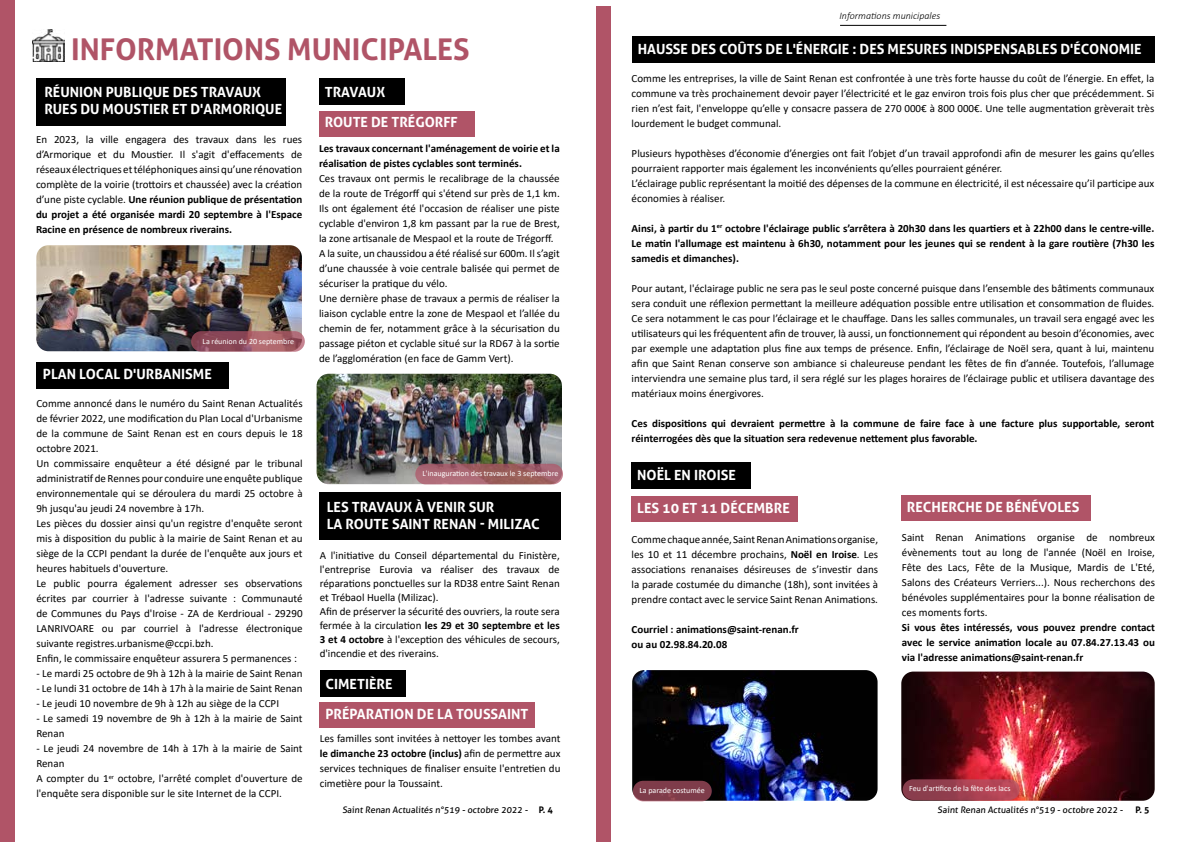
<style>
.page{position:relative;width:1191px;height:842px;background:#fff}
.page>*{position:absolute;margin:0;border:0;box-sizing:border-box;transform-origin:0 0}
.t1{font:700 30px "Aller";color:#b05467}
.t2{font:700 14px/16.8px "Aller";color:#fff}
.t3{font:11px/15px "Calibri";color:#000;text-align:justify}
.t4{font:700 11px/15px "Calibri";color:#000}
.t5{font:italic 300 10px "Calibri";color:#000}
.t6{font:9px "Aller";color:#000}
.t7{font:8px "Calibri";color:#fff}
.s1{font-weight:700}
</style>
<div class="page">
<div style="left:37px;top:78px;width:249px;height:48px;background:#000"></div>
<div style="left:319px;top:493px;width:241px;height:47px;background:#000"></div>
<img style="left:36px;top:245px;width:266px;height:106px">
<div style="left:320px;top:702px;width:215px;height:26px;background:#b05467"></div>
<div style="left:319px;top:111px;width:156px;height:25px;background:#b05467"></div>
<div style="left:320px;top:670px;width:86px;height:27px;background:#000"></div>
<div style="left:319px;top:78px;width:86px;height:27px;background:#000"></div>
<div style="left:631px;top:496px;width:166px;height:26px;background:#b05467"></div>
<div style="left:901px;top:495px;width:190px;height:26px;background:#b05467"></div>
<div style="left:631px;top:462px;width:120px;height:27px;background:#000"></div>
<div style="left:632px;top:36px;width:523px;height:27px;background:#000"></div>
<img style="left:632px;top:670px;width:245px;height:131px">
<img style="left:316px;top:374px;width:246px;height:110px">
<img style="left:901px;top:671px;width:253px;height:130px">
<div style="left:596px;top:7px;width:14px;height:835px;background:#b05467"></div>
<div style="left:0;top:0;width:15px;height:842px;background:#b05467"></div>
<hr style="left:840px;top:25px;width:106px;height:1px;background:#000">
<div style="left:36px;top:362px;width:192px;height:27px;background:#000"></div>
<img style="left:32px;top:30px;width:32px;height:31px">
<svg style="left:415px;top:464px;width:148px;height:20px;background:#a26268"></svg>
<div style="left:633px;top:781px;width:78px;height:20px;background:#7e3c4a;border-radius:10px"></div>
<svg style="left:902px;top:779px;width:117px;height:21px;background:#9f4050"></svg>
<svg style="left:191px;top:331px;width:114px;height:21px;background:#9a5863"></svg>
<h1 class="t1" style="left:71px;top:31px;width:400px">INFORMATIONS MUNICIPALES</h1>
<p class="t2" style="left:44px;top:84px;width:239px">RÉUNION PUBLIQUE DES TRAVAUX<br>RUES DU MOUSTIER ET D'ARMORIQUE</p>
<p class="t3" style="left:36px;top:132px;width:268px">En 2023, la ville engagera des travaux dans les rues d’Armorique et du Moustier. Il s'agit d'effacements de réseaux électriques et téléphoniques ainsi qu’une rénovation complète de la voirie (trottoirs et chaussée) avec la création d’une piste cyclable. <span class="s1">Une réunion publique de présentation du projet a été organisée mardi 20 septembre à l'Espace Racine en présence de nombreux riverains.</span></p>
<p class="t7" style="left:203px;top:335px;width:93px">La réunion du 20 septembre</p>
<p class="t2" style="left:43px;top:366px;width:170px">PLAN LOCAL D'URBANISME</p>
<p class="t3" style="left:36px;top:396px;width:268px;text-align:left">Comme annoncé dans le numéro du Saint Renan Actualités de février 2022, une modification du Plan Local d'Urbanisme de la commune de Saint Renan est en cours depuis le 18 octobre 2021.<br>Un commissaire enquêteur a été désigné par le tribunal administratif de Rennes pour conduire une enquête publique environnementale qui se déroulera du mardi 25 octobre à 9h jusqu'au jeudi 24 novembre à 17h.<br>Les pièces du dossier ainsi qu'un registre d'enquête seront mis à disposition du public à la mairie de Saint Renan et au siège de la CCPI pendant la durée de l'enquête aux jours et heures habituels d'ouverture.<br>Le public pourra également adresser ses observations écrites par courrier à l'adresse suivante : Communauté de Communes du Pays d'Iroise - ZA de Kerdrioual - 29290<br>LANRIVOARE ou par courriel à l'adresse électronique suivante registres.urbanisme@ccpi.bzh.<br>Enfin, le commissaire enquêteur assurera 5 permanences :</p>
<p class="t3" style="left:36px;top:666px;width:268px">- Le mardi 25 octobre de 9h à 12h à la mairie de Saint Renan</p>
<p class="t3" style="left:36px;top:681px;width:268px">- Le lundi 31 octobre de 14h à 17h à la mairie de Saint Renan</p>
<p class="t3" style="left:36px;top:696px;width:244px">- Le jeudi 10 novembre de 9h à 12h au siège de la CCPI</p>
<p class="t3" style="left:36px;top:711px;width:268px">- Le samedi 19 novembre de 9h à 12h à la mairie de Saint<br>Renan</p>
<p class="t3" style="left:36px;top:741px;width:268px;text-align:left">- Le jeudi 24 novembre de 14h à 17h à la mairie de Saint Renan<br>A compter du 1<sup>er</sup> octobre, l'arrêté complet d'ouverture de l'enquête sera disponible sur le site Internet de la CCPI.</p>
<p class="t2" style="left:325px;top:83px;width:62px">TRAVAUX</p>
<p class="t2" style="left:325px;top:114px;width:134px">ROUTE DE TRÉGORFF</p>
<p class="t4" style="left:319px;top:140px;width:242px">Les travaux concernant l'aménagement de voirie et la réalisation de pistes cyclables sont terminés.</p>
<p class="t3" style="left:319px;top:170px;width:242px;text-align:left">Ces travaux ont permis le recalibrage de la chaussée de la route de Trégorff qui s'étend sur près de 1,1 km.<br>Ils ont également été l'occasion de réaliser une piste cyclable d'environ 1,8 km passant par la rue de Brest, la zone artisanale de Mespaol et la route de Trégorff.<br>A la suite, un chaussidou a été réalisé sur 600m. Il s’agit d’une chaussée à voie centrale balisée qui permet de sécuriser la pratique du vélo.<br>Une dernière phase de travaux a permis de réaliser la liaison cyclable entre la zone de Mespaol et l’allée du chemin de fer, notamment grâce à la sécurisation du passage piéton et cyclable situé sur la RD67 à la sortie de l’agglomération (en face de Gamm Vert).</p>
<p class="t7" style="left:422px;top:468px;width:137px">L'inauguration des travaux le 3 septembre</p>
<p class="t2" style="left:327px;top:498px;width:214px">LES TRAVAUX À VENIR SUR<br>LA ROUTE SAINT RENAN - MILIZAC</p>
<p class="t3" style="left:320px;top:548px;width:241px;line-height:14px;text-align:left">A l'initiative du Conseil départemental du Finistère, l'entreprise Eurovia va réaliser des travaux de réparations ponctuelles sur la RD38 entre Saint Renan et Trébaol Huella (Milizac).<br>Afin de préserver la sécurité des ouvriers, la route sera fermée à la circulation <span class="s1">les 29 et 30 septembre et les 3 et 4 octobre</span> à l'exception des véhicules de secours, d'incendie et des riverains.</p>
<p class="t2" style="left:325px;top:675px;width:68px">CIMETIÈRE</p>
<p class="t2" style="left:325px;top:705px;width:204px">PRÉPARATION DE LA TOUSSAINT</p>
<p class="t3" style="left:320px;top:731px;width:242px">Les familles sont invitées à nettoyer les tombes avant <span class="s1">le dimanche 23 octobre (inclus)</span> afin de permettre aux services techniques de finaliser ensuite l'entretien du cimetière pour la Toussaint.</p>
<p class="t5" style="left:839px;top:9px;width:102px">Informations municipales</p>
<p class="t2" style="left:638px;top:40px;width:505px">HAUSSE DES COÛTS DE L'ÉNERGIE : DES MESURES INDISPENSABLES D'ÉCONOMIE</p>
<p class="t3" style="left:631px;top:71px;width:524px">Comme les entreprises, la ville de Saint Renan est confrontée à une très forte hausse du coût de l’énergie. En effet, la commune va très prochainement devoir payer l’électricité et le gaz environ trois fois plus cher que précédemment. Si rien n’est fait, l'enveloppe qu’elle y consacre passera de 270 000€ à 800 000€. Une telle augmentation grèverait très lourdement le budget communal.</p>
<p class="t3" style="left:631px;top:146px;width:524px;text-align:left">Plusieurs hypothèses d’économie d’énergies ont fait l’objet d’un travail approfondi afin de mesurer les gains qu’elles pourraient rapporter mais également les inconvénients qu’elles pourraient générer.<br>L’éclairage public représentant la moitié des dépenses de la commune en électricité, il est nécessaire qu’il participe aux économies à réaliser.</p>
<p class="t4" style="left:631px;top:221px;width:524px;text-align:justify">Ainsi, à partir du 1<sup>er</sup> octobre l'éclairage public s’arrêtera à 20h30 dans les quartiers et à 22h00 dans le centre-ville.<br>Le matin l'allumage est maintenu à 6h30, notamment pour les jeunes qui se rendent à la gare routière (7h30 les samedis et dimanches).</p>
<p class="t3" style="left:631px;top:281px;width:524px">Pour autant, l'éclairage public ne sera pas le seul poste concerné puisque dans l’ensemble des bâtiments communaux sera conduit une réflexion permettant la meilleure adéquation possible entre utilisation et consommation de fluides.<br>Ce sera notamment le cas pour l’éclairage et le chauffage. Dans les salles communales, un travail sera engagé avec les utilisateurs qui les fréquentent afin de trouver, là aussi, un fonctionnement qui répondent au besoin d’économies, avec par exemple une adaptation plus fine aux temps de présence. Enfin, l’éclairage de Noël sera, quant à lui, maintenu afin que Saint Renan conserve son ambiance si chaleureuse pendant les fêtes de fin d’année. Toutefois, l’allumage interviendra une semaine plus tard, il sera réglé sur les plages horaires de l’éclairage public et utilisera davantage des matériaux moins énergivores.</p>
<p class="t4" style="left:631px;top:416px;width:524px">Ces dispositions qui devraient permettre à la commune de faire face à une facture plus supportable, seront réinterrogées dès que la situation sera redevenue nettement plus favorable.</p>
<p class="t2" style="left:637px;top:466px;width:100px">NOËL EN IROISE</p>
<p class="t2" style="left:637px;top:499px;width:154px">LES 10 ET 11 DÉCEMBRE</p>
<p class="t2" style="left:907px;top:499px;width:174px">RECHERCHE DE BÉNÉVOLES</p>
<p class="t3" style="left:631px;top:532px;width:248px">Comme chaque année, Saint Renan Animations organise, les 10 et 11 décembre prochains, <span class="s1">Noël en Iroise</span>. Les associations renanaises désireuses de s’investir dans la parade costumée du dimanche (18h), sont invitées à prendre contact avec le service Saint Renan Animations.</p>
<p class="t4" style="left:631px;top:622px;width:169px">Courriel : animations@saint-renan.fr ou au 02.98.84.20.08</p>
<p class="t3" style="left:902px;top:529px;width:254px">Saint Renan Animations organise de nombreux évènements tout au long de l'année (Noël en Iroise, Fête des Lacs, Fête de la Musique, Mardis de L'Eté, Salons des Créateurs Verriers...). Nous recherchons des bénévoles supplémentaires pour la bonne réalisation de ces moments forts.</p>
<p class="t4" style="left:902px;top:619px;width:254px;text-align:justify">Si vous êtes intéressés, vous pouvez prendre contact avec le service animation locale au 07.84.27.13.43 ou via l'adresse animations@saint-renan.fr</p>
<p class="t7" style="left:639px;top:784px;width:67px">La parade costumée</p>
<p class="t7" style="left:909px;top:783px;width:103px">Feu d'artifice de la fête des lacs</p>
<p class="t6" style="left:342px;top:804px;width:212px">Saint Renan Actualités n°519 - octobre 2022 - <span class="s1">P. 4</span></p>
<p class="t6" style="left:937px;top:804px;width:213px">Saint Renan Actualités n°519 - octobre 2022 - <span class="s1">P. 5</span></p>
</div>
